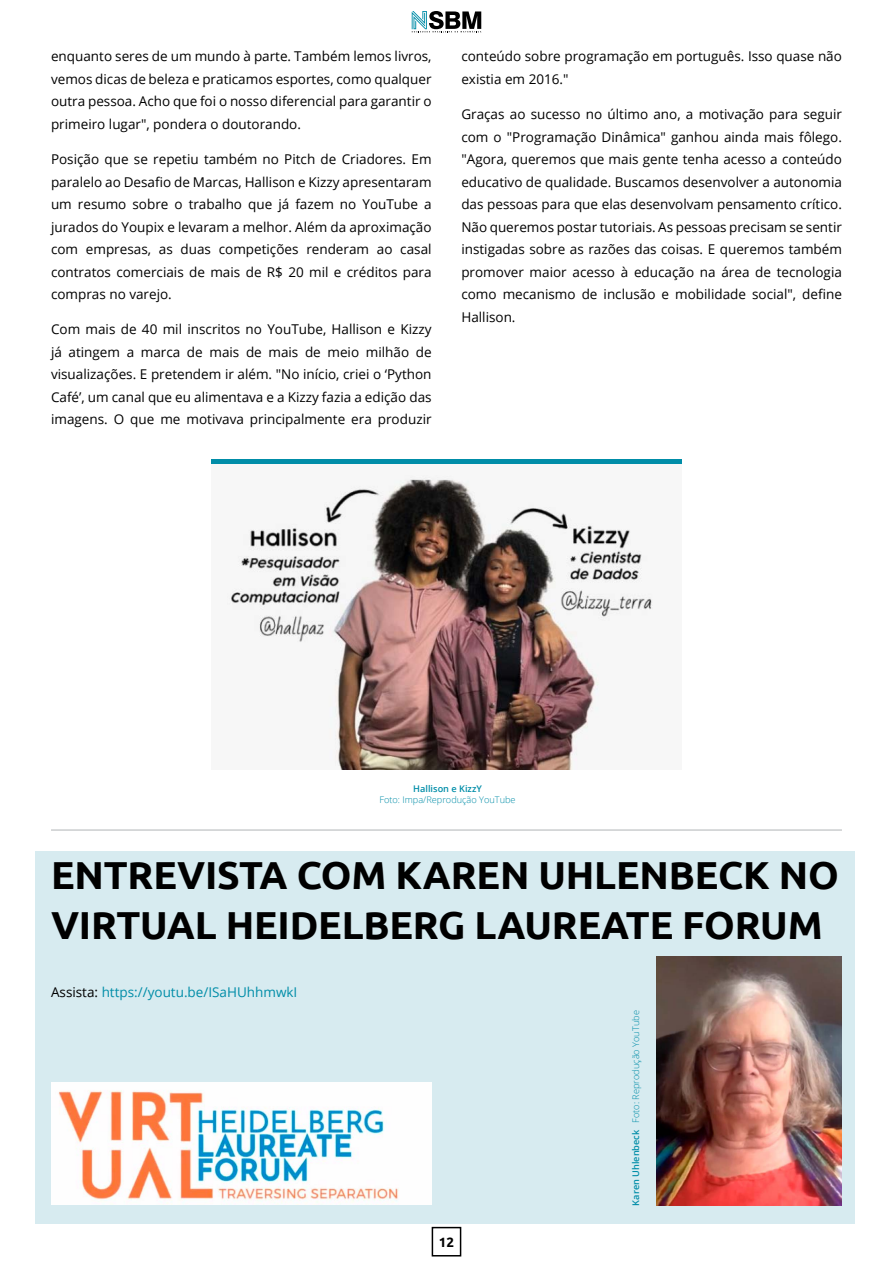
<style>
.page{position:relative;width:893px;height:1263px;background:#fff}
.page>*{position:absolute;margin:0;border:0;box-sizing:border-box;transform-origin:0 0}
.t1{font:700 39px/49.5px "Ubuntu";letter-spacing:-.005em;color:#000}
.t2{font:13.5px/22.5px "Open Sans";color:#000;text-align:justify}
.t3{font:13.5px "Open Sans";color:#008da8}
.t4{font:700 13.5px "Ubuntu";color:#000}
.t5{font:300 9.15px "Open Sans";color:#008da8}
.t6{font:600 9.15px "Open Sans";color:#008da8}
.s1{color:#000}
.s2{font-weight:600}
</style>
<div class="page">
<div style="left:35px;top:851px;width:820px;height:372px;background:#d7ebf0"></div>
<div style="left:432px;top:1227px;width:29px;height:29px;border:2px solid #000"></div>
<hr style="left:51px;top:830px;width:791px;height:1px;background:#b1b4b6">
<img style="left:211px;top:463px;width:471px;height:307px">
<hr style="left:211px;top:459px;width:471px;height:4px;background:#008da8">
<img style="left:657px;top:956px;width:185px;height:249px">
<img style="left:51px;top:1083px;width:381px;height:121px">
<svg style="left:412px;top:11px;width:69px;height:21px"></svg>
<p class="t2" style="left:51px;top:45px;width:382px">enquanto seres de um mundo à parte. Também lemos livros, vemos dicas de beleza e praticamos esportes, como qualquer outra pessoa. Acho que foi o nosso diferencial para garantir o primeiro lugar", pondera o doutorando.</p>
<p class="t2" style="left:51px;top:148px;width:382px">Posição que se repetiu também no Pitch de Criadores. Em paralelo ao Desafio de Marcas, Hallison e Kizzy apresentaram um resumo sobre o trabalho que já fazem no YouTube a jurados do Youpix e levaram a melhor. Além da aproximação com empresas, as duas competições renderam ao casal contratos comerciais de mais de R$ 20 mil e créditos para compras no varejo.</p>
<p class="t2" style="left:51px;top:318px;width:382px">Com mais de 40 mil inscritos no YouTube, Hallison e Kizzy já atingem a marca de mais de mais de meio milhão de visualizações. E pretendem ir além. "No início, criei o ‘Python Café’, um canal que eu alimentava e a Kizzy fazia a edição das imagens. O que me motivava principalmente era produzir</p>
<p class="t2" style="left:461px;top:45px;width:382px">conteúdo sobre programação em português. Isso quase não existia em 2016."</p>
<p class="t2" style="left:461px;top:103px;width:382px">Graças ao sucesso no último ano, a motivação para seguir com o "Programação Dinâmica" ganhou ainda mais fôlego. "Agora, queremos que mais gente tenha acesso a conteúdo educativo de qualidade. Buscamos desenvolver a autonomia das pessoas para que elas desenvolvam pensamento crítico.<br>Não queremos postar tutoriais. As pessoas precisam se sentir instigadas sobre as razões das coisas. E queremos também promover maior acesso à educação na área de tecnologia como mecanismo de inclusão e mobilidade social", define Hallison.</p>
<p class="t6" style="left:413px;top:782px;width:70px">Hallison e KizzY</p>
<p class="t5" style="left:380px;top:793px;width:138px">Foto: Impa/Reprodução YouTube</p>
<h1 class="t1" style="left:51px;top:850px;width:789px">ENTREVISTA COM KAREN UHLENBECK NO<br>VIRTUAL HEIDELBERG LAUREATE FORUM</h1>
<p class="t3" style="left:51px;top:982px;width:248px"><span class="s1">Assista:</span> https://youtu.be/ISaHUhhmwkI</p>
<p class="t4" style="left:439px;top:1233px;width:17px">12</p>
<p class="t5" style="left:630px;top:1205px;width:197px;rotate:-90deg"><span class="s2">Karen Uhlenbeck</span> Foto: Reprodução YouTube</p>
</div>
